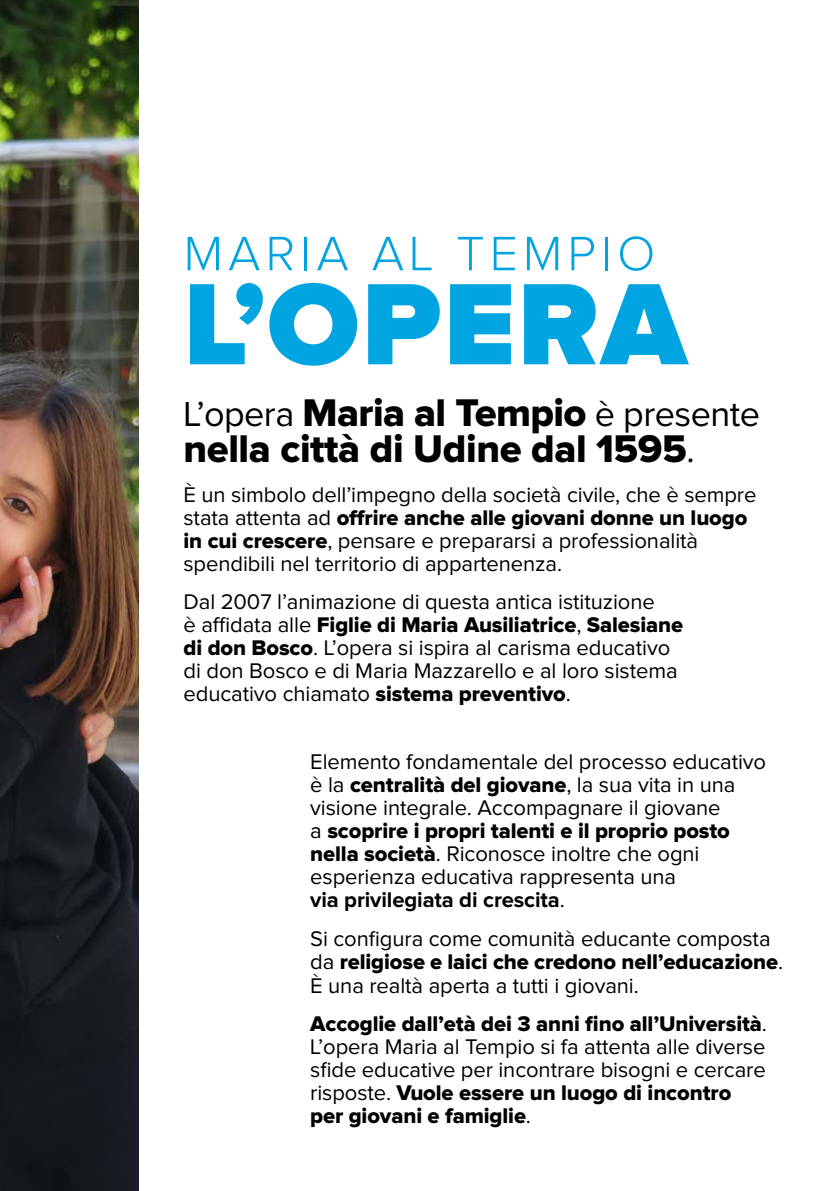
<style>
.page{position:relative;width:840px;height:1191px;background:#fff}
.page>*{position:absolute;margin:0;border:0;box-sizing:border-box;transform-origin:0 0}
.t1{font:900 120px "Proxima Nova";letter-spacing:.02em;color:#00a4e0}
.t2{font:300 50px "Proxima Nova";letter-spacing:.1em;color:#00a4e0}
.t3{font:40px "Proxima Nova Extrabld";letter-spacing:-.01em;color:#000}
.t4{font:36px "Proxima Nova";letter-spacing:-.015em;color:#000}
.t5{font:22px/23px "Proxima Nova";letter-spacing:-.005em;color:#000}
.t6{font:22px/23px "Proxima Nova Extrabld";letter-spacing:-.005em;color:#000}
.s1{font-family:"Proxima Nova Extrabld";font-size:40px}
.s2{font-family:"Proxima Nova";font-size:36px}
.s3{font-family:"Proxima Nova"}
.s4{font-family:"Proxima Nova Extrabld"}
.s5{font-weight:700}
</style>
<div class="page">
<img style="left:0;top:0;width:138px;height:1191px">
<h2 class="t2" style="left:183px;top:231px;width:473px">MARIA AL TEMPIO</h2>
<h1 class="t1" style="left:183px;top:269px;width:504px">L’OPERA</h1>
<h3 class="t4" style="left:183px;top:397px;width:577px">L’opera <span class="s1">Maria al Tempio</span> è presente</h3>
<h3 class="t3" style="left:183px;top:430px;width:512px">nella città di Udine dal 1595<span class="s2">.</span></h3>
<p class="t5" style="left:183px;top:484px;width:574px">È un simbolo dell’impegno della società civile, che è sempre</p>
<p class="t6" style="left:183px;top:507px;width:565px"><span class="s3">stata attenta ad</span> offrire anche alle giovani donne un luogo</p>
<p class="t5" style="left:183px;top:530px;width:516px"><span class="s4">in cui crescere</span>, pensare e prepararsi a professionalità spendibili nel territorio di appartenenza.</p>
<p class="t5" style="left:183px;top:591px;width:472px">Dal 2007 l’animazione di questa antica istituzione</p>
<p class="t6" style="left:183px;top:614px;width:501px"><span class="s3">è affidata alle</span> Figlie di Maria Ausiliatrice<span class="s3">,</span> Salesiane</p>
<p class="t5" style="left:183px;top:637px;width:495px"><span class="s4">di don Bosco</span>. L’opera si ispira al carisma educativo di don Bosco e di Maria Mazzarello e al loro sistema educativo chiamato <span class="s4">sistema preventivo</span>.</p>
<p class="t5" style="left:310px;top:751px;width:457px">Elemento fondamentale del processo educativo</p>
<p class="t6" style="left:310px;top:774px;width:426px"><span class="s3">è la</span> centralità del giovane<span class="s3">, la sua vita in una</span></p>
<p class="t5" style="left:310px;top:797px;width:411px">visione integrale. Accompagnare il giovane</p>
<p class="t6" style="left:310px;top:820px;width:421px"><span class="s3">a</span> scoprire i propri talenti e il proprio posto</p>
<p class="t5" style="left:310px;top:843px;width:390px"><span class="s4">nella società</span>. Riconosce inoltre che ogni esperienza educativa rappresenta una <span class="s5">via privilegiata di crescita</span>.</p>
<p class="t5" style="left:310px;top:928px;width:461px">Si configura come comunità educante composta</p>
<p class="t6" style="left:310px;top:951px;width:474px"><span class="s3">da</span> religiose e laici che credono nell’educazione<span class="s3">.</span></p>
<p class="t5" style="left:310px;top:975px;width:330px">È una realtà aperta a tutti i giovani.</p>
<p class="t6" style="left:310px;top:1012px;width:458px">Accoglie dall’età dei 3 anni fino all’Università<span class="s3">.</span></p>
<p class="t5" style="left:310px;top:1035px;width:457px">L’opera Maria al Tempio si fa attenta alle diverse sfide educative per incontrare bisogni e cercare</p>
<p class="t6" style="left:310px;top:1081px;width:422px"><span class="s3">risposte.</span> Vuole essere un luogo di incontro per giovani e famiglie<span class="s3">.</span></p>
</div>
